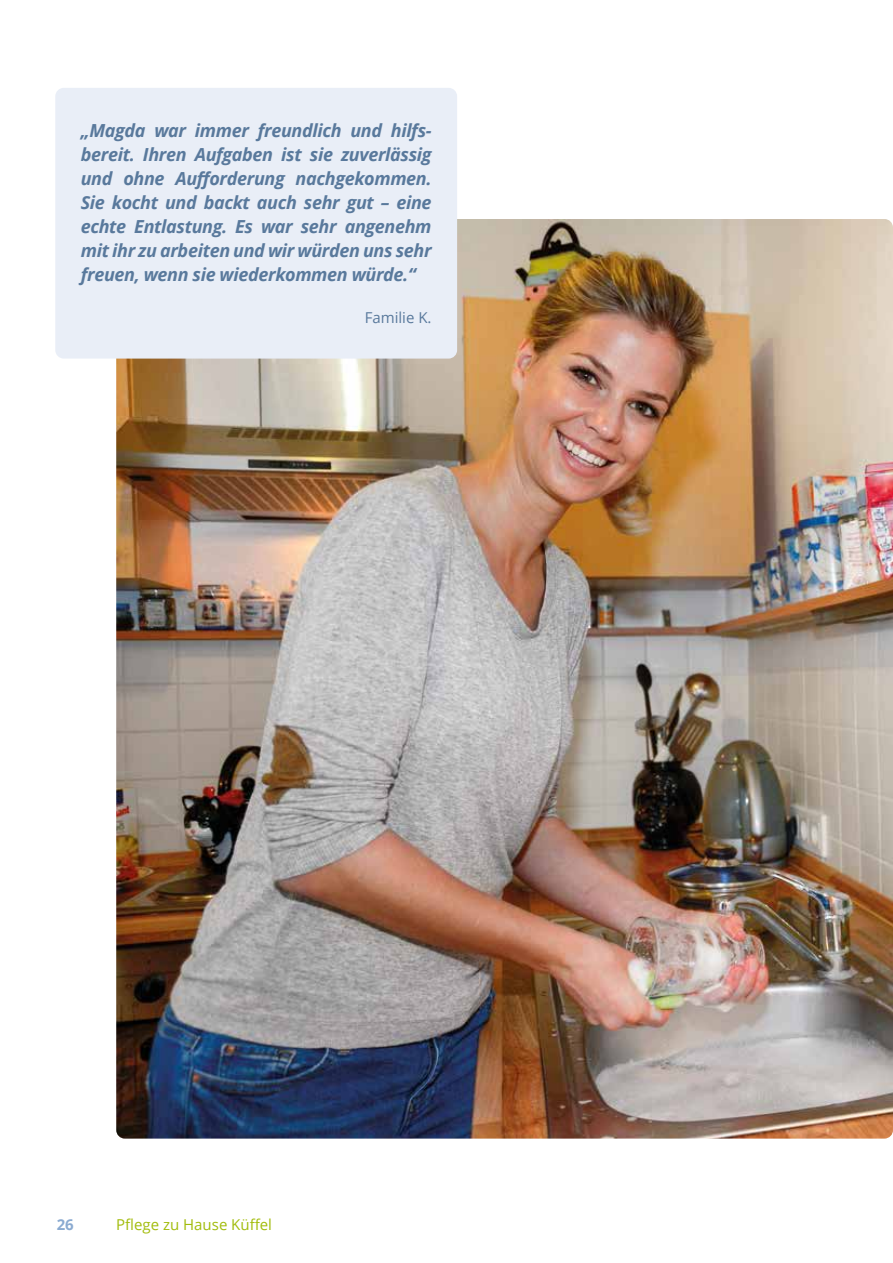
<style>
.page{position:relative;width:893px;height:1263px;background:#fff}
.page>*{position:absolute;margin:0;border:0;box-sizing:border-box;transform-origin:0 0}
.t1{font:italic 700 18px/24px "Open Sans";letter-spacing:-.02em;color:#59799c;text-align:justify}
.t2{font:15px "Open Sans";color:#a2bc0c}
.t3{font:15px "Open Sans";color:#59799c}
.t4{font:700 15px "Open Sans";color:#8babd1}
</style>
<div class="page">
<img style="left:116px;top:219px;width:777px;height:919px">
<div style="left:55px;top:88px;width:402px;height:271px;background:#e9eef7;border-radius:9px"></div>
<p class="t1" style="left:81px;top:120px;width:352px">„Magda war immer freundlich und hilfs&shy;bereit. Ihren Aufgaben ist sie zuverlässig und ohne Aufforderung nachgekommen.<br>Sie kocht und backt auch sehr gut – eine echte Entlastung. Es war sehr angenehm mit ihr zu arbeiten und wir würden uns sehr freuen, wenn sie wiederkommen würde.“</p>
<p class="t3" style="left:365px;top:307px;width:68px">Familie K.</p>
<p class="t4" style="left:57px;top:1219px;width:19px">26</p>
<p class="t2" style="left:116px;top:1215px;width:157px">Pflege zu Hause Küffel</p>
</div>
